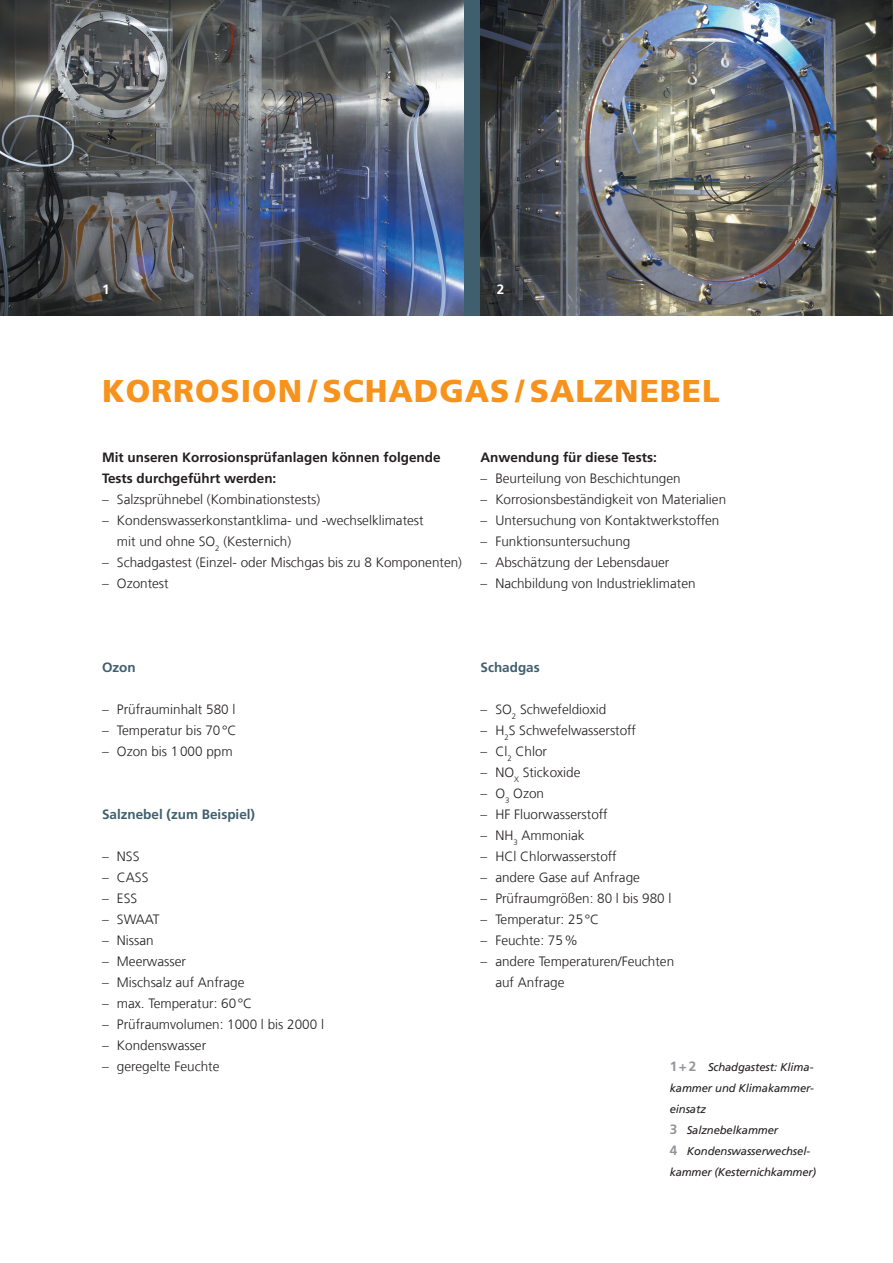
<style>
.page{position:relative;width:893px;height:1263px;background:#fff}
.page>*{position:absolute;margin:0;border:0;box-sizing:border-box;transform-origin:0 0}
.t1{font:900 31.5px "Frutiger LT Com";letter-spacing:.03em;color:#f7931d}
.t2{font:300 13.5px/21px "Frutiger LT Com";color:#231f20}
.t3{font:700 13.5px/21px "Frutiger LT Com";color:#231f20}
.t4{font:700 13.5px "Frutiger LT Com";color:#3f5f6e}
.t5{font:700 13.5px "Frutiger LT Com";color:#fff}
.t6{font:italic 11.25px/21px "Frutiger LT Com";letter-spacing:-.01em;color:#231f20}
.s1{font-weight:700;font-style:normal;font-size:13.5px;color:#939598}
</style>
<div class="page">
<hr style="left:892px;top:441px;width:1px;height:693px;background:#d8e1e6">
<img style="left:0;top:0;width:463px;height:315px">
<img style="left:480px;top:0;width:413px;height:315px">
<p class="t5" style="left:102px;top:281px;width:9px">1</p>
<p class="t5" style="left:497px;top:281px;width:9px">2</p>
<h1 class="t1" style="left:102px;top:372px;width:619px">KORROSION / SCHADGAS / SALZNEBEL</h1>
<p class="t3" style="left:102px;top:447px;width:340px">Mit unseren Korrosionsprüfanlagen können folgende<br>Tests durchgeführt werden:</p>
<p class="t2" style="left:102px;top:489px;width:220px">– Salzsprühnebel (Kombinationstests)</p>
<p class="t2" style="left:117px;top:510px;width:308px;text-indent:-15px">– Kondenswasserkonstantklima- und -wechselklimatest mit und ohne SO<sub>2</sub> (Kesternich)</p>
<p class="t2" style="left:102px;top:552px;width:361px">– Schadgastest (Einzel- oder Mischgas bis zu 8 Komponenten)</p>
<p class="t2" style="left:102px;top:573px;width:68px">– Ozontest</p>
<p class="t3" style="left:480px;top:447px;width:178px">Anwendung für diese Tests:</p>
<p class="t2" style="left:480px;top:468px;width:202px">– Beurteilung von Beschichtungen</p>
<p class="t2" style="left:480px;top:489px;width:247px">– Korrosionsbeständigkeit von Materialien</p>
<p class="t2" style="left:480px;top:510px;width:240px">– Untersuchung von Kontaktwerkstoffen</p>
<p class="t2" style="left:480px;top:531px;width:151px">– Funktionsuntersuchung</p>
<p class="t2" style="left:480px;top:552px;width:190px">– Abschätzung der Lebensdauer</p>
<p class="t2" style="left:480px;top:573px;width:217px">– Nachbildung von Industrieklimaten</p>
<p class="t4" style="left:102px;top:659px;width:35px">Ozon</p>
<p class="t2" style="left:102px;top:699px;width:135px">– Prüfrauminhalt 580 l</p>
<p class="t2" style="left:102px;top:720px;width:136px">– Temperatur bis 70°C</p>
<p class="t2" style="left:102px;top:741px;width:132px">– Ozon bis 1000 ppm</p>
<p class="t4" style="left:102px;top:806px;width:155px">Salznebel (zum Beispiel)</p>
<p class="t2" style="left:102px;top:846px;width:39px">– NSS</p>
<p class="t2" style="left:102px;top:867px;width:48px">– CASS</p>
<p class="t2" style="left:102px;top:888px;width:37px">– ESS</p>
<p class="t2" style="left:102px;top:909px;width:59px">– SWAAT</p>
<p class="t2" style="left:102px;top:930px;width:53px">– Nissan</p>
<p class="t2" style="left:102px;top:951px;width:85px">– Meerwasser</p>
<p class="t2" style="left:102px;top:972px;width:144px">– Mischsalz auf Anfrage</p>
<p class="t2" style="left:102px;top:993px;width:152px">– max. Temperatur: 60°C</p>
<p class="t2" style="left:102px;top:1014px;width:223px">– Prüfraumvolumen: 1000 l bis 2000 l</p>
<p class="t2" style="left:102px;top:1035px;width:106px">– Kondenswasser</p>
<p class="t2" style="left:102px;top:1056px;width:119px">– geregelte Feuchte</p>
<p class="t4" style="left:480px;top:659px;width:61px">Schadgas</p>
<p class="t2" style="left:480px;top:699px;width:127px">– SO<sub>2</sub> Schwefeldioxid</p>
<p class="t2" style="left:480px;top:720px;width:157px">– H<sub>2</sub>S Schwefelwasserstoff</p>
<p class="t2" style="left:480px;top:741px;width:68px">– Cl<sub>2</sub> Chlor</p>
<p class="t2" style="left:480px;top:762px;width:101px">– NO<sub>X</sub> Stickoxide</p>
<p class="t2" style="left:480px;top:783px;width:65px">– O<sub>3</sub> Ozon</p>
<p class="t2" style="left:480px;top:804px;width:129px">– HF Fluorwasserstoff</p>
<p class="t2" style="left:480px;top:825px;width:106px">– NH<sub>3</sub> Ammoniak</p>
<p class="t2" style="left:480px;top:846px;width:138px">– HCl Chlorwasserstoff</p>
<p class="t2" style="left:480px;top:867px;width:161px">– andere Gase auf Anfrage</p>
<p class="t2" style="left:480px;top:888px;width:192px">– Prüfraumgrößen: 80 l bis 980 l</p>
<p class="t2" style="left:480px;top:909px;width:120px">– Temperatur: 25°C</p>
<p class="t2" style="left:480px;top:930px;width:99px">– Feuchte: 75%</p>
<p class="t2" style="left:495px;top:951px;width:180px;text-indent:-15px">– andere Temperaturen/Feuchten auf Anfrage</p>
<p class="t6" style="left:670px;top:1057px;width:148px"><span class="s1">1+2</span> Schadgastest: Klima&shy;kammer und Klimakammer&shy;einsatz<br><span class="s1">3</span> Salznebelkammer<br><span class="s1">4</span> Kondenswasserwechsel&shy;kammer (Kesternichkammer)</p>
</div>
